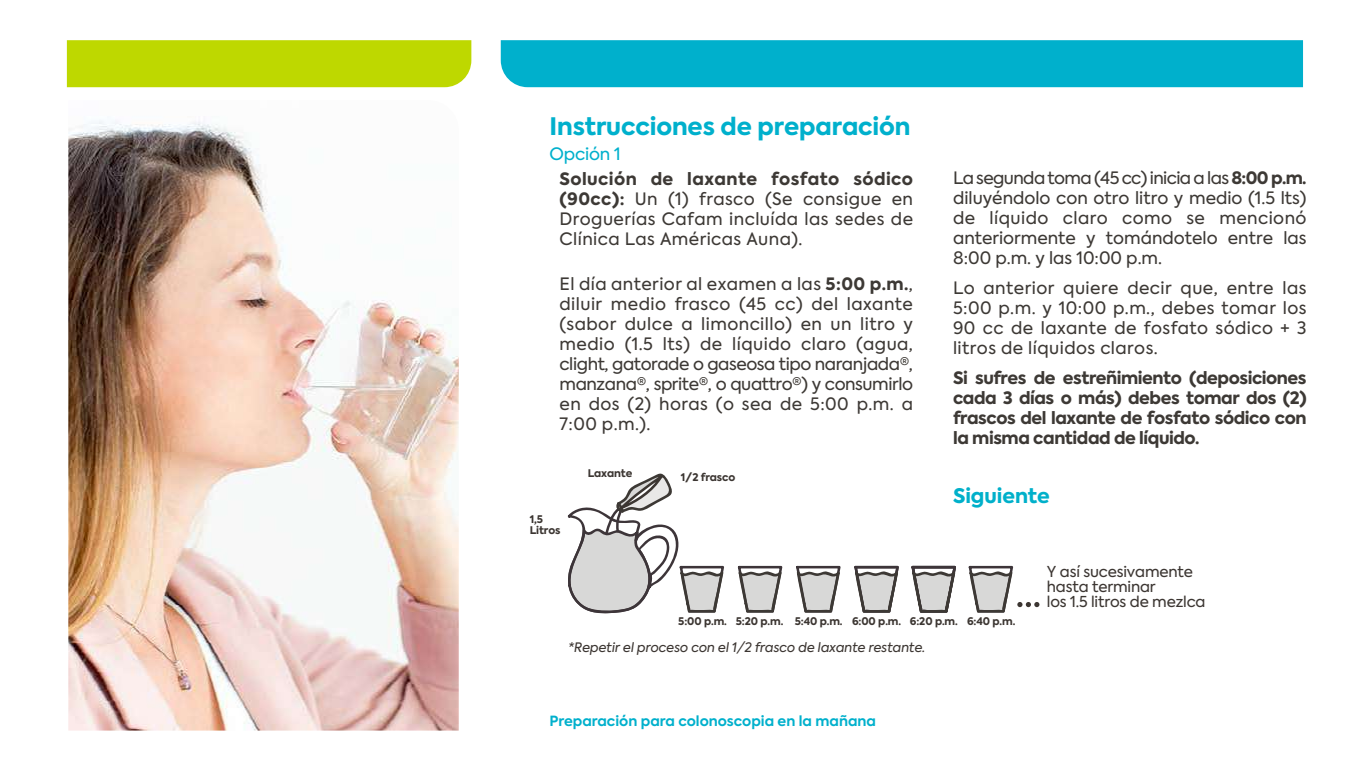
<style>
.page{position:relative;width:1366px;height:768px;background:#fff}
.page>*{position:absolute;margin:0;border:0;box-sizing:border-box;transform-origin:0 0}
.t1{font:800 24px "Axiforma";letter-spacing:-.005em;color:#00b0cc}
.t2{font:800 20px "Axiforma";color:#00b0ca}
.t3{font:17px/20px "Axiforma";letter-spacing:.025em;color:#3d3935;text-align:justify}
.t4{font:800 17px/20px "Axiforma";letter-spacing:-.025em;color:#3d3935;text-align:justify}
.t5{font:17px "Axiforma";letter-spacing:-.01em;color:#00b0cc}
.t6{font:15px/15px "Axiforma";letter-spacing:-.01em;color:#3c3632}
.t7{font:700 14px "Axiforma";color:#00b0cc}
.t8{font:italic 13px "Axiforma";letter-spacing:-.01em;color:#3c3632}
.t9{font:800 10.5px/10.9px "Axiforma";letter-spacing:-.01em;color:#3c3632}
.s1{font-weight:800}
</style>
<div class="page">
<div style="left:67px;top:40px;width:404px;height:47px;background:#bed800"></div>
<div style="left:501px;top:40px;width:802px;height:47px;background:#00b0cc"></div>
<svg style="left:567px;top:473px;width:157px;height:141px"></svg>
<svg style="left:738px;top:565px;width:44px;height:48px"></svg>
<svg style="left:796px;top:565px;width:45px;height:48px"></svg>
<svg style="left:854px;top:565px;width:45px;height:48px"></svg>
<svg style="left:911px;top:565px;width:45px;height:48px"></svg>
<svg style="left:968px;top:565px;width:71px;height:48px"></svg>
<img style="left:68px;top:120px;width:391px;height:611px">
<h1 class="t1" style="left:550px;top:109px;width:362px">Instrucciones de preparación</h1>
<p class="t5" style="left:550px;top:143px;width:73px">Opción 1</p>
<p class="t3" style="left:560px;top:169px;width:355px"><span class="s1">Solución de laxante fosfato sódico (90cc):</span> Un (1) frasco (Se consigue en Droguerías Cafam incluída las sedes de Clínica Las Américas Auna).</p>
<p class="t3" style="left:560px;top:274px;width:355px">El día anterior al examen a las <span class="s1">5:00 p.m.</span>, diluir medio frasco (45 cc) del laxante (sabor dulce a limoncillo) en un litro y medio (1.5 lts) de líquido claro (agua, clight, gatorade o gaseosa tipo naranjada®, manzana®, sprite®, o quattro®) y consumirlo en dos (2) horas (o sea de 5:00 p.m. a 7:00 p.m.).</p>
<p class="t9" style="left:530px;top:514px;width:32px">1,5<br>Litros</p>
<p class="t9" style="left:588px;top:468px;width:46px">Laxante</p>
<p class="t9" style="left:681px;top:472px;width:56px">1/2 frasco</p>
<p class="t3" style="left:953px;top:169px;width:355px">La segunda toma (45 cc) inicia a las <span class="s1">8:00 p.m. </span>diluyéndolo con otro litro y medio (1.5 lts) de líquido claro como se mencionó anteriormente y tomándotelo entre las 8:00 p.m. y las 10:00 p.m.</p>
<p class="t3" style="left:953px;top:279px;width:355px">Lo anterior quiere decir que, entre las 5:00 p.m. y 10:00 p.m., debes tomar los 90 cc de laxante de fosfato sódico + 3 litros de líquidos claros.</p>
<p class="t4" style="left:953px;top:368px;width:355px">Si sufres de estreñimiento (deposiciones cada 3 días o más) debes tomar dos (2) frascos del laxante de fosfato sódico con la misma cantidad de líquido.</p>
<p class="t2" style="left:953px;top:482px;width:98px">Siguiente</p>
<p class="t6" style="left:1047px;top:564px;width:160px">Y así sucesivamente hasta terminar<br>los 1.5 litros de mezlca</p>
<p class="t9" style="left:678px;top:616px;width:339px">5:00 p.m. 5:20 p.m. 5:40 p.m. 6:00 p.m. 6:20 p.m. 6:40 p.m.</p>
<p class="t8" style="left:568px;top:639px;width:359px">*Repetir el proceso con el 1/2 frasco de laxante restante.</p>
<p class="t7" style="left:550px;top:711px;width:328px">Preparación para colonoscopia en la mañana</p>
</div>
